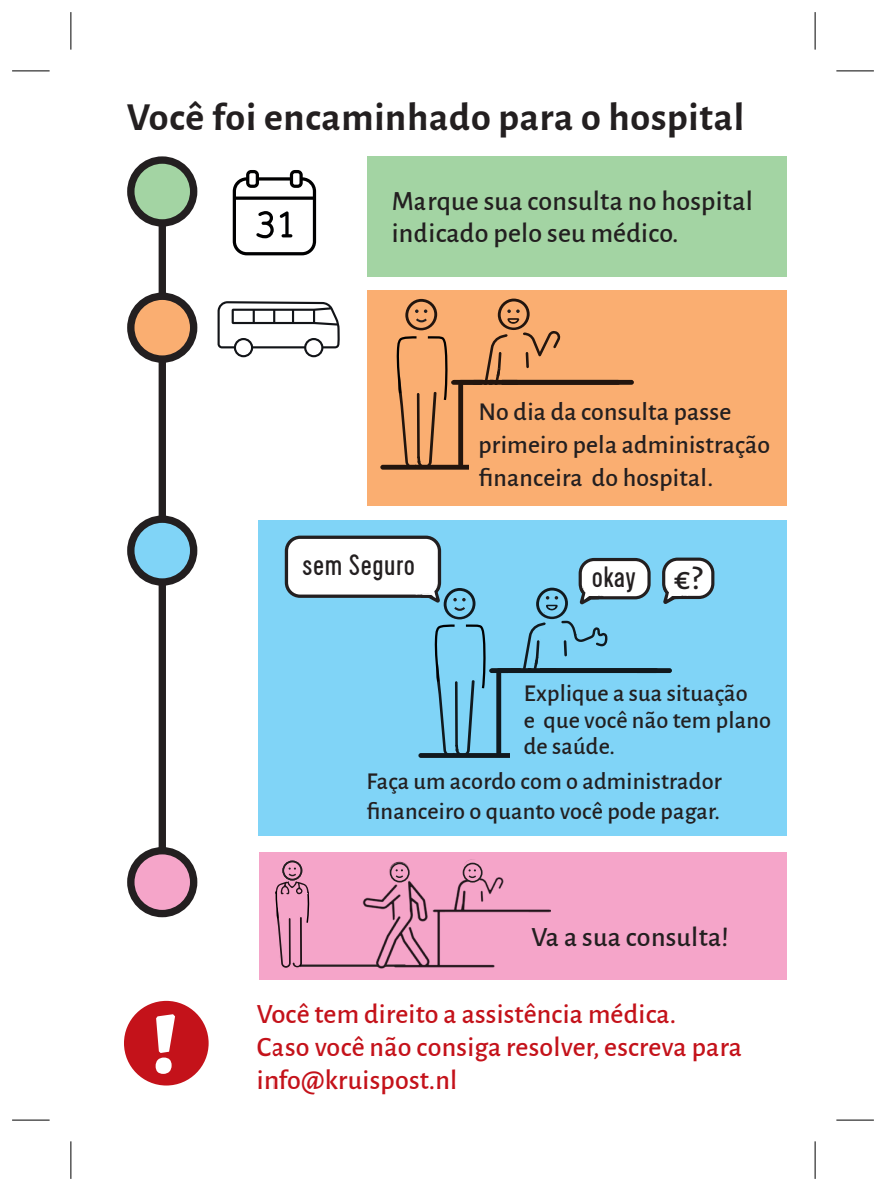
<style>
.page{position:relative;width:886px;height:1191px;background:#fff}
.page>*{position:absolute;margin:0;border:0;box-sizing:border-box;transform-origin:0 0}
.t1{font:900 82.25px "Alegreya";color:#fff}
.t2{font:700 40px "Alegreya Sans";letter-spacing:.02em;color:#231f20}
.t3{font:29.5px "Cervo";letter-spacing:.02em;color:#231f20}
.t4{font:500 28px/32.8px "Alegreya Sans";letter-spacing:.01em;color:#c4121a}
.t5{font:500 28px/32.8px "Alegreya Sans";letter-spacing:.01em;color:#231f20}
.t6{font:500 25.75px/32.5px "Alegreya Sans";letter-spacing:.01em;color:#231f20}
.t7{font:500 24.25px/26.5px "Alegreya Sans";letter-spacing:.01em;color:#231f20}
.s1{font-family:"Alegreya Sans";font-weight:500;font-size:34.25px}
</style>
<div class="page">
<div style="left:259px;top:852px;width:528px;height:128px;background:#f5a5c9"></div>
<img style="left:342px;top:861px;width:208px;height:108px">
<div style="left:389px;top:862px;width:21px;height:22px;border:2px solid #f5a5c9;border-radius:50%"></div>
<div style="left:159px;top:181px;width:7px;height:716px;background:#231f20"></div>
<div style="left:367px;top:156px;width:420px;height:121px;background:#a3d4a3"></div>
<div style="left:258px;top:520px;width:529px;height:315px;background:#80d4f7"></div>
<div style="left:367px;top:290px;width:420px;height:216px;background:#faae71"></div>
<svg style="left:233px;top:170px;width:83px;height:85px"></svg>
<svg style="left:131px;top:160px;width:63px;height:63px;background:#92bc91"></svg>
<div style="left:127px;top:156px;width:70px;height:71px;border:7px solid #231f20;border-radius:50%"></div>
<svg style="left:218px;top:301px;width:122px;height:56px"></svg>
<div style="left:451px;top:380px;width:68px;height:5px;background:#22150e;border-radius:3px"></div>
<hr style="left:380px;top:465px;width:156px;height:4px;background:#22150e;border-radius:2px">
<div style="left:472px;top:380px;width:162px;height:5px;background:#22150e;border-radius:2px"></div>
<div style="left:458px;top:382px;width:5px;height:85px;background:#22150e;border-radius:3px"></div>
<div style="left:286px;top:537px;width:153px;height:59px;background:#fff;border-radius:14px"></div>
<div style="left:285px;top:535px;width:156px;height:63px;border:3px solid #231f20;border-radius:14px"></div>
<div style="left:580px;top:559px;width:69px;height:39px;background:#fff;border-radius:14px"></div>
<div style="left:579px;top:558px;width:72px;height:41px;border:3px solid #231f20;border-radius:14px"></div>
<div style="left:469px;top:394px;width:222px;height:100px;background:#faae71"></div>
<svg style="left:131px;top:296px;width:63px;height:63px;background:#dd9b66"></svg>
<div style="left:127px;top:292px;width:70px;height:71px;border:7px solid #231f20;border-radius:50%"></div>
<svg style="left:131px;top:519px;width:63px;height:63px;background:#73bcda"></svg>
<div style="left:127px;top:515px;width:70px;height:71px;border:7px solid #231f20;border-radius:50%"></div>
<div style="left:131px;top:850px;width:63px;height:63px;background:#f5a5c9;border-radius:50%"></div>
<div style="left:127px;top:847px;width:70px;height:70px;border:7px solid #231f20;border-radius:50%"></div>
<div style="left:124px;top:1001px;width:85px;height:84px;background:#c4121a;border-radius:50%"></div>
<div style="left:489px;top:668px;width:68px;height:5px;background:#11191e;border-radius:3px"></div>
<div style="left:418px;top:753px;width:156px;height:5px;background:#11191e;border-radius:2px"></div>
<div style="left:510px;top:668px;width:162px;height:5px;background:#11191e;border-radius:2px"></div>
<div style="left:496px;top:670px;width:5px;height:85px;background:#11191e;border-radius:3px"></div>
<svg style="left:520px;top:576px;width:91px;height:93px"></svg>
<hr style="left:385px;top:964px;width:20px;height:2px;background:#231f20">
<hr style="left:300px;top:964px;width:78px;height:2px;background:#231f20">
<svg style="left:480px;top:298px;width:84px;height:87px"></svg>
<svg style="left:396px;top:298px;width:52px;height:172px"></svg>
<svg style="left:409px;top:575px;width:77px;height:183px"></svg>
<div style="left:664px;top:559px;width:49px;height:38px;background:#fff;border-radius:14px"></div>
<div style="left:662px;top:557px;width:52px;height:42px;border:3px solid #231f20;border-radius:14px"></div>
<svg style="left:662px;top:576px;width:32px;height:28px"></svg>
<svg style="left:275px;top:867px;width:34px;height:101px"></svg>
<div style="left:282px;top:860px;width:20px;height:20px;border:2px solid #231f20;border-radius:50%"></div>
<svg style="left:390px;top:863px;width:19px;height:18px"></svg>
<div style="left:390px;top:862px;width:20px;height:20px;border:2px solid #231f20;border-radius:50%"></div>
<svg style="left:394px;top:869px;width:11px;height:9px"></svg>
<div style="left:463px;top:860px;width:20px;height:19px;background:#f5a5c9;border-radius:50%"></div>
<div style="left:463px;top:859px;width:21px;height:21px;border:2px solid #f5a5c9;border-radius:50%"></div>
<svg style="left:463px;top:863px;width:19px;height:18px"></svg>
<div style="left:463px;top:862px;width:19px;height:20px;border:2px solid #231f20;border-radius:50%"></div>
<svg style="left:467px;top:869px;width:11px;height:9px"></svg>
<div style="left:510px;top:675px;width:222px;height:100px;background:#80d4f7"></div>
<svg style="left:814px;top:12px;width:1px;height:38px"></svg>
<svg style="left:814px;top:1141px;width:1px;height:37px"></svg>
<hr style="left:12px;top:70px;width:38px;height:1px;background:#000">
<hr style="left:836px;top:70px;width:38px;height:1px;background:#000">
<hr style="left:12px;top:1119px;width:38px;height:1px;background:#000">
<hr style="left:836px;top:1119px;width:38px;height:1px;background:#000">
<hr style="left:70px;top:12px;width:1px;height:38px;background:#000">
<hr style="left:70px;top:1141px;width:1px;height:37px;background:#000">
<hr style="left:815px;top:12px;width:1px;height:38px;background:#000">
<hr style="left:815px;top:1141px;width:1px;height:37px;background:#000">
<h2 class="t2" style="left:127px;top:88px;width:619px">Você foi encaminhado para o hospital</h2>
<p class="t5" style="left:392px;top:183px;width:362px">Marque sua consulta no hospital indicado pelo seu médico.</p>
<p class="t3" style="left:303px;top:548px;width:114px">sem Seguro</p>
<p class="t6" style="left:478px;top:394px;width:293px">No dia da consulta passe primeiro pela administração financeira do hospital.</p>
<p class="t3" style="left:592px;top:560px;width:112px">okay <span class="s1">€?</span></p>
<p class="t7" style="left:524px;top:679px;width:249px">Explique a sua situação<br>e que você não tem plano de saúde.</p>
<p class="t7" style="left:366px;top:765px;width:357px;line-height:30px">Faça um acordo com o administrador financeiro o quanto você pode pagar.</p>
<h1 class="t1" style="left:152px;top:989px;width:25px">!</h1>
<p class="t5" style="left:531px;top:919px;width:199px">Va a sua consulta!</p>
<p class="t4" style="left:257px;top:996px;width:487px">Você tem direito a assistência médica.<br>Caso você não consiga resolver, escreva para info@kruispost.nl</p>
</div>
